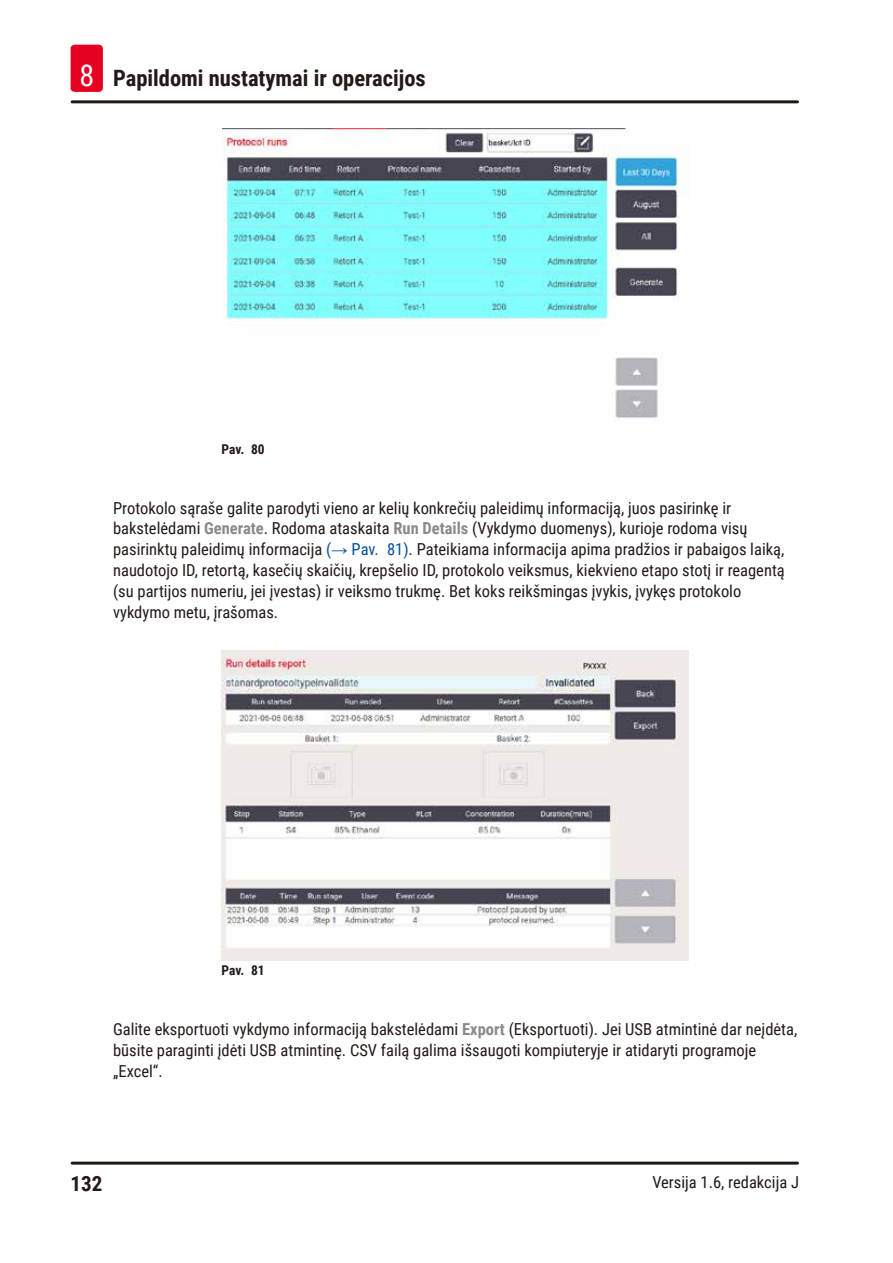
<style>
.page{position:relative;width:893px;height:1263px;background:#fff}
.page>*{position:absolute;margin:0;border:0;box-sizing:border-box;transform-origin:0 0}
.t1{font:700 22.5px "Roboto Condensed";color:#231916}
.t2{font:700 21px "Roboto Condensed";color:#231916}
.Description_text{font:16.5px/20.9px "Roboto Condensed";color:#231916}
.t3{font:700 13.5px "Roboto Condensed";letter-spacing:-.005em;color:#231916}
.s1{font-weight:400;font-size:30px;color:#fff}
.s2{font-weight:700;color:#898989}
.s3{color:#00509e}
.s4{font-family:"Arial";color:#00509e}
</style>
<div class="page">
<hr style="left:72px;top:1161px;width:725px;height:3px;background:#231916">
<hr style="left:72px;top:100px;width:725px;height:3px;background:#231916">
<div style="left:71px;top:45px;width:32px;height:47px;background:#e60021;border-radius:4px"></div>
<img style="left:222px;top:129px;width:467px;height:289px">
<img style="left:222px;top:650px;width:467px;height:310px">
<h1 class="t1" style="left:79px;top:63px;width:348px"><span class="s1">8</span> Papildomi nustatymai ir operacijos</h1>
<p class="t3" style="left:222px;top:440px;width:45px">Pav. 80</p>
<p class="Description_text" style="left:113px;top:497px;width:673px">Protokolo sąraše galite parodyti vieno ar kelių konkrečių paleidimų informaciją, juos pasirinkę ir bakstelėdami <span class="s2">Generate</span>. Rodoma ataskaita <span class="s2">Run Details</span> (Vykdymo duomenys), kurioje rodoma visų pasirinktų paleidimų informacija <span class="s3">(</span><span class="s4">→</span> <span class="s3">Pav. 81)</span>. Pateikiama informacija apima pradžios ir pabaigos laiką, naudotojo ID, retortą, kasečių skaičių, krepšelio ID, protokolo veiksmus, kiekvieno etapo stotį ir reagentą (su partijos numeriu, jei įvestas) ir veiksmo trukmę. Bet koks reikšmingas įvykis, įvykęs protokolo vykdymo metu, įrašomas.</p>
<p class="t3" style="left:222px;top:961px;width:45px">Pav. 81</p>
<p class="Description_text" style="left:113px;top:1018px;width:686px">Galite eksportuoti vykdymo informaciją bakstelėdami <span class="s2">Export</span> (Eksportuoti). Jei USB atmintinė dar neįdėta, būsite paraginti įdėti USB atmintinę. CSV failą galima išsaugoti kompiuteryje ir atidaryti programoje „Excel“.</p>
<p class="t2" style="left:71px;top:1169px;width:33px">132</p>
<p class="Description_text" style="left:652px;top:1171px;width:148px">Versija 1.6, redakcija J</p>
</div>
